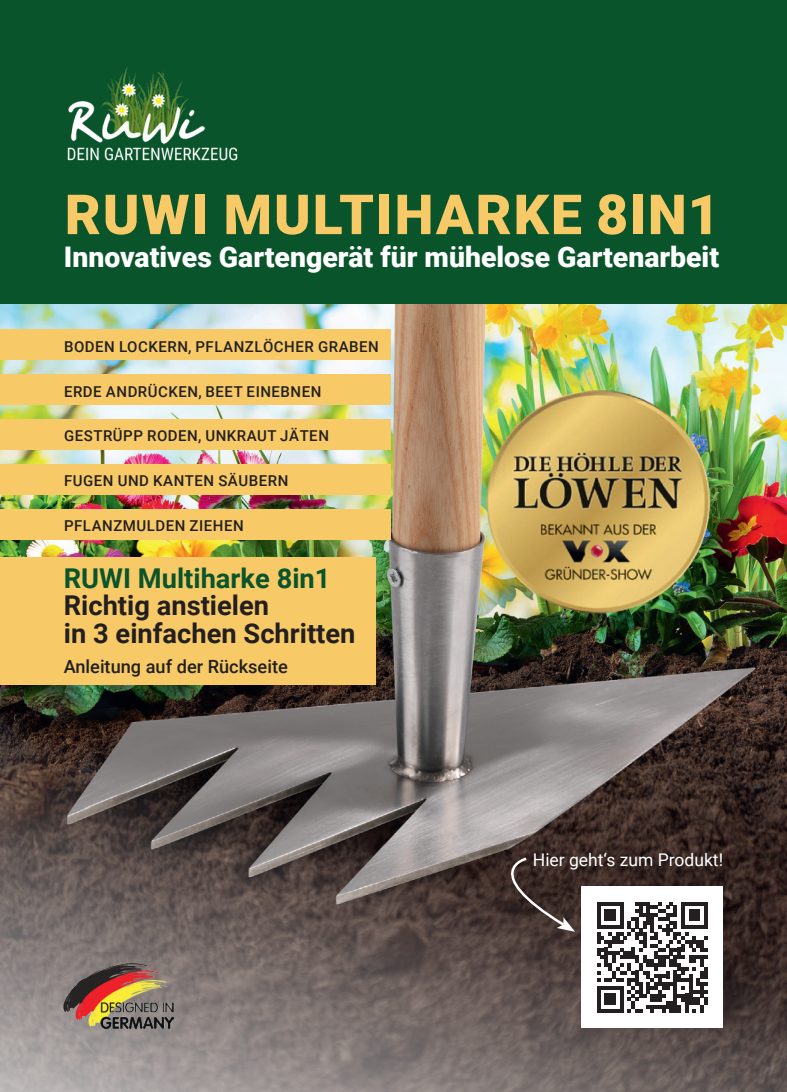
<style>
.page{position:relative;width:787px;height:1092px;background:#fff}
.page>*{position:absolute;margin:0;border:0;box-sizing:border-box;transform-origin:0 0}
.t1{font:900 55.25px "Roboto";letter-spacing:.035em;color:#f7ca67}
.t2{font:900 28.5px "Roboto";color:#fff}
.t3{font:700 27.25px/27.2px "Roboto";color:#231f20}
.t4{font:700 27.25px "Roboto";color:#0a542b}
.t5{font:500 18.25px "Roboto";color:#231f20}
.t6{font:17.5px "Roboto";color:#fff}
.t7{font:500 15px "Roboto";letter-spacing:.035em;color:#231f20}
</style>
<div class="page">
<div style="left:0;top:0;width:787px;height:1091px;background:#0a542b"></div>
<img style="left:67px;top:67px;width:171px;height:94px">
<img style="left:0;top:305px;width:787px;height:786px">
<img style="left:485px;top:390px;width:226px;height:224px">
<img style="left:64px;top:963px;width:109px;height:65px">
<div style="left:0;top:330px;width:390px;height:30px;background:#f7ca67"></div>
<div style="left:0;top:374px;width:390px;height:31px;background:#f7ca67"></div>
<div style="left:0;top:464px;width:390px;height:30px;background:#f7ca67"></div>
<div style="left:581px;top:886px;width:142px;height:142px;background:#fff"></div>
<svg style="left:597px;top:902px;width:111px;height:110px"></svg>
<svg style="left:477px;top:856px;width:98px;height:75px;background:#453532"></svg>
<div style="left:0;top:509px;width:390px;height:30px;background:#f7ca67"></div>
<div style="left:0;top:419px;width:390px;height:31px;background:#f7ca67"></div>
<div style="left:0;top:557px;width:375px;height:127px;background:#f7ca67"></div>
<h1 class="t1" style="left:65px;top:176px;width:656px">RUWI MULTIHARKE 8IN1</h1>
<h2 class="t2" style="left:64px;top:236px;width:657px">Innovatives Gartengerät für mühelose Gartenarbeit</h2>
<p class="t7" style="left:64px;top:336px;width:316px">BODEN LOCKERN, PFLANZLÖCHER GRABEN</p>
<p class="t7" style="left:64px;top:381px;width:259px">ERDE ANDRÜCKEN, BEET EINEBNEN</p>
<p class="t7" style="left:64px;top:425px;width:266px">GESTRÜPP RODEN, UNKRAUT JÄTEN</p>
<p class="t7" style="left:64px;top:470px;width:226px">FUGEN UND KANTEN SÄUBERN</p>
<p class="t7" style="left:64px;top:515px;width:181px">PFLANZMULDEN ZIEHEN</p>
<h3 class="t4" style="left:64px;top:559px;width:268px">RUWI Multiharke 8in1</h3>
<h3 class="t3" style="left:64px;top:591px;width:293px">Richtig anstielen<br>in 3 einfachen Schritten</h3>
<p class="t5" style="left:64px;top:653px;width:225px">Anleitung auf der Rückseite</p>
<p class="t6" style="left:533px;top:847px;width:192px">Hier geht‘s zum Produkt!</p>
</div>
